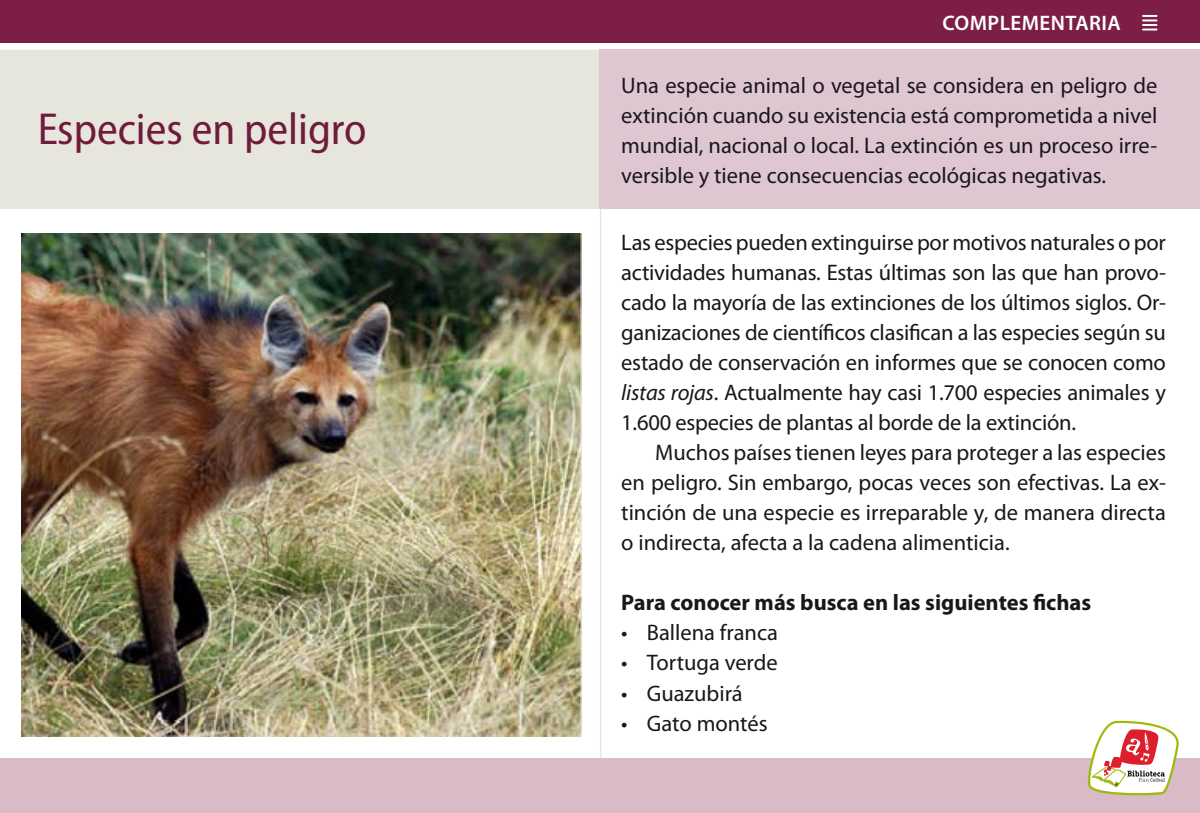
<style>
.page{position:relative;width:1200px;height:813px;background:#fff}
.page>*{position:absolute;margin:0;border:0;box-sizing:border-box;transform-origin:0 0}
.t1{font:semi-condensed 45px "Myriad Pro";color:#7d1e46}
.t2{font:22.5px/30px "Myriad Pro";color:#1a171c;text-align:justify}
.t3{font:700 22.5px "Myriad Pro";color:#1a171c}
.t4{font:600 21px "Myriad Pro";letter-spacing:.02em;color:#fff}
.s1{font-style:italic}
</style>
<div class="page">
<div style="left:0;top:0;width:1199px;height:43px;background:#7d1e46"></div>
<div style="left:0;top:50px;width:599px;height:159px;background:#e6e6dc"></div>
<svg style="left:1142px;top:15px;width:15px;height:15px"></svg>
<div style="left:0;top:757px;width:1199px;height:55px;background:#d8bbc7"></div>
<div style="left:599px;top:50px;width:600px;height:159px;background:#dfc7d1"></div>
<hr style="left:599px;top:209px;width:2px;height:548px;background:#e6e6dc">
<img style="left:22px;top:233px;width:559px;height:503px">
<svg style="left:1087px;top:720px;width:91px;height:75px"></svg>
<h1 class="t1" style="left:37px;top:101px;width:331px">Especies en peligro</h1>
<p class="t4" style="left:942px;top:9px;width:180px">COMPLEMENTARIA</p>
<p class="t2" style="left:621px;top:70px;width:537px">Una especie animal o vegetal se considera en peligro de extinción cuando su existencia está comprometida a nivel mundial, nacional o local. La extinción es un proceso irre&shy;versible y tiene consecuencias ecológicas negativas.</p>
<p class="t2" style="left:621px;top:227px;width:546px">Las especies pueden extinguirse por motivos naturales o por actividades humanas. Estas últimas son las que han provo&shy;cado la mayoría de las extinciones de los últimos siglos. Or&shy;ganizaciones de científicos clasifican a las especies según su estado de conservación en informes que se conocen como <span class="s1">listas rojas</span>. Actualmente hay casi 1.700 especies animales y 1.600 especies de plantas al borde de la extinción.</p>
<p class="t2" style="left:621px;top:437px;width:546px;text-indent:34px">Muchos países tienen leyes para proteger a las especies en peligro. Sin embargo, pocas veces son efectivas. La ex&shy;tinción de una especie es irreparable y, de manera directa o indirecta, afecta a la cadena alimenticia.</p>
<p class="t3" style="left:621px;top:588px;width:471px">Para conocer más busca en las siguientes fichas</p>
<p class="t2" style="left:621px;top:617px;width:158px">• Ballena franca</p>
<p class="t2" style="left:621px;top:647px;width:158px">• Tortuga verde</p>
<p class="t2" style="left:621px;top:677px;width:123px">• Guazubirá</p>
<p class="t2" style="left:621px;top:707px;width:148px">• Gato montés</p>
</div>
